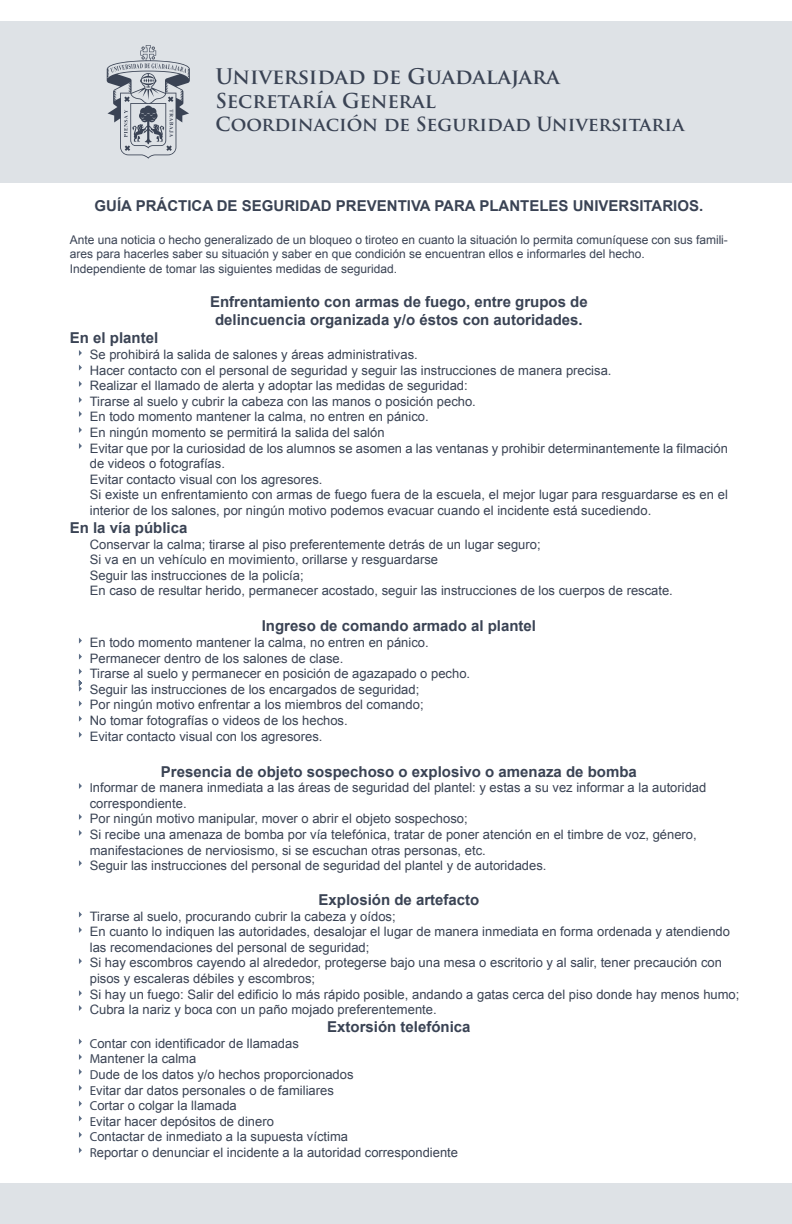
<style>
.page{position:relative;width:792px;height:1224px;background:#fff}
.page>*{position:absolute;margin:0;border:0;box-sizing:border-box;transform-origin:0 0}
.t1{font:700 21px "Trajan Pro";color:#3a4354}
.t2{font:700 20px "Trajan Pro";color:#3a4354}
.t3{font:700 19px "Trajan Pro";color:#3a4354}
.t4{font:700 15px/18px "Arial";color:#3a4354;text-align:center}
.t5{font:13px/15.6px "Arial";color:#3a4354}
.t6{font:12px/14.4px "Arial";color:#3a4354}
.s1{font-family:"Myriad Pro"}
</style>
<div class="page">
<div style="left:0;top:21px;width:792px;height:162px;background:#dee2e6"></div>
<div style="left:0;top:1183px;width:792px;height:41px;background:#dee2e6"></div>
<svg style="left:107px;top:45px;width:83px;height:114px"></svg>
<svg style="left:79px;top:350px;width:3px;height:6px"></svg>
<svg style="left:79px;top:365px;width:3px;height:6px"></svg>
<svg style="left:79px;top:381px;width:3px;height:6px"></svg>
<svg style="left:79px;top:397px;width:3px;height:6px"></svg>
<svg style="left:79px;top:411px;width:3px;height:6px"></svg>
<svg style="left:79px;top:427px;width:3px;height:6px"></svg>
<svg style="left:79px;top:443px;width:3px;height:6px"></svg>
<svg style="left:79px;top:638px;width:3px;height:6px"></svg>
<svg style="left:79px;top:654px;width:3px;height:6px"></svg>
<svg style="left:79px;top:668px;width:3px;height:6px"></svg>
<svg style="left:79px;top:680px;width:3px;height:12px"></svg>
<svg style="left:79px;top:701px;width:3px;height:6px"></svg>
<svg style="left:79px;top:716px;width:3px;height:6px"></svg>
<svg style="left:79px;top:732px;width:3px;height:6px"></svg>
<svg style="left:79px;top:783px;width:3px;height:6px"></svg>
<svg style="left:79px;top:814px;width:3px;height:6px"></svg>
<svg style="left:79px;top:830px;width:3px;height:6px"></svg>
<svg style="left:79px;top:860px;width:3px;height:6px"></svg>
<svg style="left:79px;top:912px;width:3px;height:6px"></svg>
<svg style="left:79px;top:927px;width:3px;height:6px"></svg>
<svg style="left:79px;top:958px;width:3px;height:6px"></svg>
<svg style="left:79px;top:990px;width:3px;height:6px"></svg>
<svg style="left:79px;top:1005px;width:3px;height:6px"></svg>
<svg style="left:79px;top:1039px;width:3px;height:6px"></svg>
<svg style="left:79px;top:1054px;width:3px;height:6px"></svg>
<svg style="left:79px;top:1069px;width:3px;height:6px"></svg>
<svg style="left:79px;top:1085px;width:3px;height:6px"></svg>
<svg style="left:79px;top:1101px;width:3px;height:6px"></svg>
<svg style="left:79px;top:1115px;width:3px;height:6px"></svg>
<svg style="left:79px;top:1132px;width:3px;height:6px"></svg>
<svg style="left:79px;top:1147px;width:3px;height:6px"></svg>
<h1 class="t1" style="left:216px;top:63px;width:346px">Universidad de Guadalajara</h1>
<h2 class="t2" style="left:216px;top:88px;width:222px">Secretaría General</h2>
<h3 class="t3" style="left:216px;top:112px;width:470px">Coordinación de Seguridad Universitaria</h3>
<p class="t4" style="left:95px;top:198px;width:610px">GUÍA PRÁCTICA DE SEGURIDAD PREVENTIVA PARA PLANTELES UNIVERSITARIOS.</p>
<p class="t6" style="left:70px;top:232px;width:660px">Ante una noticia o hecho generalizado de un bloqueo o tiroteo en cuanto la situación lo permita comuníquese con sus famili&shy;ares para hacerles saber su situación y saber en que condición se encuentran ellos e informarles del hecho.<br>Independiente de tomar las siguientes medidas de seguridad.</p>
<p class="t4" style="left:210px;top:294px;width:379px">Enfrentamiento con armas de fuego, entre grupos de delincuencia organizada y/o éstos con autoridades.</p>
<p class="t4" style="left:70px;top:330px;width:90px">En el plantel</p>
<p class="t5" style="left:90px;top:347px;width:640px">Se prohibirá la salida de salones y áreas administrativas.<br>Hacer contacto con el personal de seguridad y seguir las instrucciones de manera precisa.<br>Realizar el llamado de alerta y adoptar las medidas de seguridad:<br>Tirarse al suelo y cubrir la cabeza con las manos o posición pecho.<br>En todo momento mantener la calma, no entren en pánico.<br>En ningún momento se permitirá la salida del salón<br>Evitar que por la curiosidad de los alumnos se asomen a las ventanas y prohibir determinantemente la filmación de videos o fotografías.<br>Evitar contacto visual con los agresores.<br>Si existe un enfrentamiento con armas de fuego fuera de la escuela, el mejor lugar para resguardarse es en el interior de los salones, por ningún motivo podemos evacuar cuando el incidente está sucediendo.</p>
<p class="t4" style="left:70px;top:519px;width:119px">En la vía pública</p>
<p class="t5" style="left:90px;top:536px;width:585px">Conservar la calma; tirarse al piso preferentemente detrás de un lugar seguro;<br>Si va en un vehículo en movimiento, orillarse y resguardarse<br>Seguir las instrucciones de la policía;<br>En caso de resultar herido, permanecer acostado, seguir las instrucciones de los cuerpos de rescate.</p>
<p class="t4" style="left:262px;top:618px;width:276px">Ingreso de comando armado al plantel</p>
<p class="t5" style="left:90px;top:635px;width:382px">En todo momento mantener la calma, no entren en pánico.<br>Permanecer dentro de los salones de clase.<br>Tirarse al suelo y permanecer en posición de agazapado o pecho.<br>Seguir las instrucciones de los encargados de seguridad;<br>Por ningún motivo enfrentar a los miembros del comando;<br>No tomar fotografías o videos de los hechos.<br>Evitar contacto visual con los agresores.</p>
<p class="t4" style="left:161px;top:763px;width:477px">Presencia de objeto sospechoso o explosivo o amenaza de bomba</p>
<p class="t5" style="left:90px;top:780px;width:618px"><span class="s1">I</span>nformar de manera inmediata a las áreas de seguridad del plantel: y estas a su vez informar a la autoridad correspondiente.<br>Por ningún motivo manipular, mover o abrir el objeto sospechoso;<br>Si recibe una amenaza de bomba por vía telefónica, tratar de poner atención en el timbre de voz, género, manifestaciones de nerviosismo, si se escuchan otras personas, etc.<br>Seguir las instrucciones del personal de seguridad del plantel y de autoridades.</p>
<p class="t4" style="left:318px;top:891px;width:162px">Explosión de artefacto</p>
<p class="t5" style="left:90px;top:908px;width:651px">Tirarse al suelo, procurando cubrir la cabeza y oídos;<br>En cuanto lo indiquen las autoridades, desalojar el lugar de manera inmediata en forma ordenada y atendiendo las recomendaciones del personal de seguridad;<br>Si hay escombros cayendo al alrededor, protegerse bajo una mesa o escritorio y al salir, tener precaución con pisos y escaleras débiles y escombros;<br>Si hay un fuego: Salir del edificio lo más rápido posible, andando a gatas cerca del piso donde hay menos humo; Cubra la nariz y boca con un paño mojado preferentemente.</p>
<p class="t4" style="left:327px;top:1018px;width:145px">Extorsión telefónica</p>
<p class="t5" style="left:90px;top:1036px;width:370px"><span class="s1">C</span>ontar con identificador de llamadas<br><span class="s1">M</span>antener la calma<br><span class="s1">D</span>ude de los datos y/o hechos proporcionados<br><span class="s1">E</span>vitar dar datos personales o de familiares<br><span class="s1">C</span>ortar o colgar la llamada<br><span class="s1">E</span>vitar hacer depósitos de dinero<br><span class="s1">C</span>ontactar de inmediato a la supuesta víctima<br><span class="s1">R</span>eportar o denunciar el incidente a la autoridad correspondiente</p>
</div>
